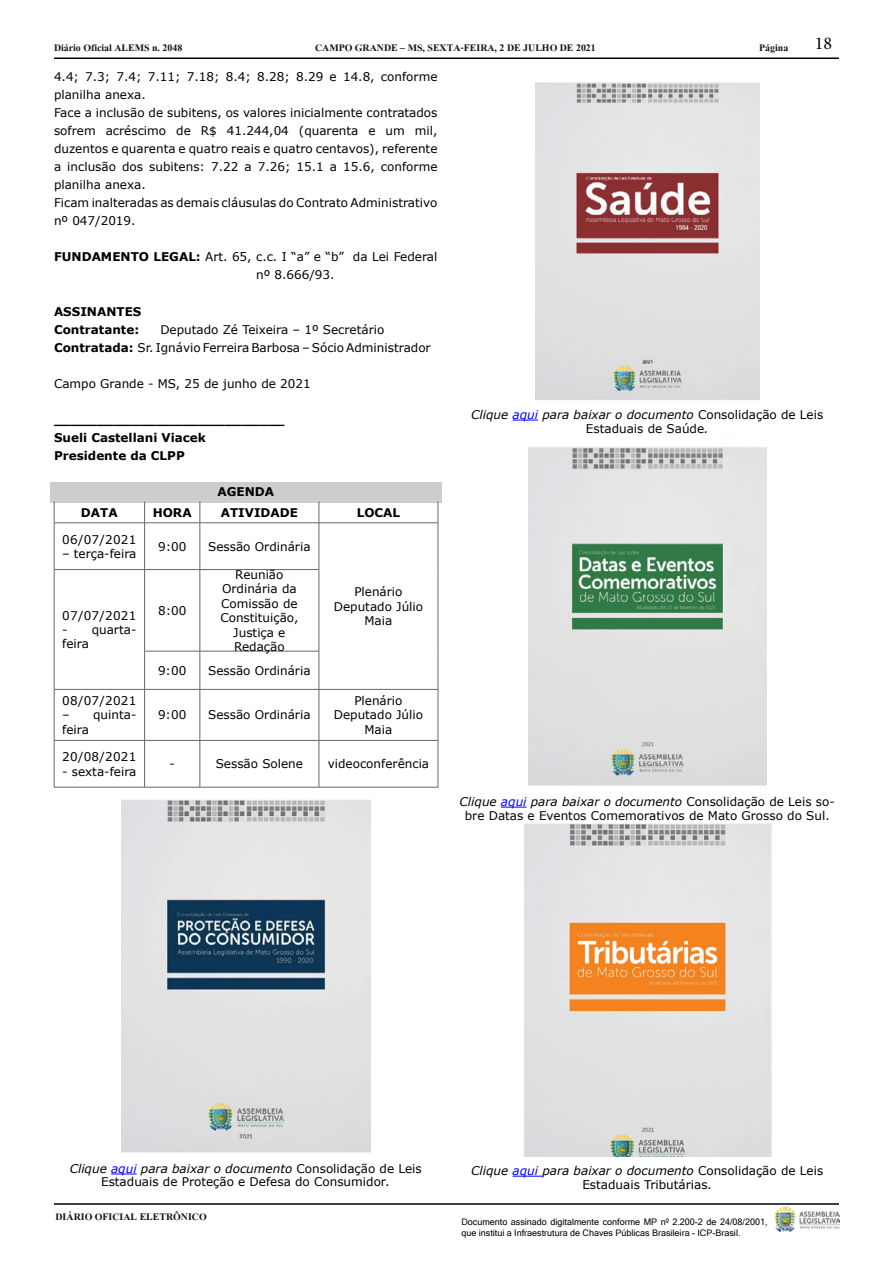
<style>
.page{position:relative;width:893px;height:1263px;background:#fff}
.page>*{position:absolute;margin:0;border:0;box-sizing:border-box;transform-origin:0 0}
.t1{font:18px "Minion Pro";color:#000}
.t2{font:700 15px "Angsana New";color:#161413}
.t3{font:12px/14.4px "Verdana";color:#000;text-align:center}
.t4{font:700 12px/18px "Verdana";color:#000}
.t5{font:9px/10.8px "Microsoft Sans Serif";color:#000}
.s1{font-weight:700}
.s2{font-style:italic}
.s3{font-style:italic;color:#00f}
</style>
<div class="page">
<hr style="left:54px;top:58px;width:785px;height:1px;background:#000">
<hr style="left:54px;top:1203px;width:785px;height:2px;background:#000">
<img style="left:774px;top:1206px;width:66px;height:25px">
<div style="left:50px;top:482px;width:392px;height:20px;background:#cdcdcd"></div>
<svg style="left:111px;top:1173px;width:26px;height:1px"></svg>
<svg style="left:54px;top:501px;width:1px;height:21px"></svg>
<svg style="left:144px;top:501px;width:1px;height:21px"></svg>
<svg style="left:200px;top:501px;width:1px;height:21px"></svg>
<svg style="left:319px;top:501px;width:1px;height:21px"></svg>
<svg style="left:438px;top:501px;width:1px;height:22px"></svg>
<hr style="left:54px;top:523px;width:1px;height:46px;background:#666">
<hr style="left:144px;top:523px;width:1px;height:46px;background:#666">
<hr style="left:200px;top:523px;width:1px;height:46px;background:#666">
<hr style="left:319px;top:523px;width:1px;height:46px;background:#666">
<hr style="left:438px;top:523px;width:1px;height:46px;background:#666">
<hr style="left:438px;top:569px;width:1px;height:82px;background:#666">
<hr style="left:438px;top:651px;width:1px;height:38px;background:#666">
<hr style="left:54px;top:569px;width:91px;height:1px;background:#666">
<hr style="left:54px;top:570px;width:1px;height:81px;background:#666">
<hr style="left:54px;top:651px;width:1px;height:38px;background:#666">
<hr style="left:145px;top:569px;width:55px;height:1px;background:#666">
<hr style="left:144px;top:570px;width:1px;height:81px;background:#666">
<hr style="left:200px;top:569px;width:119px;height:1px;background:#666">
<hr style="left:200px;top:570px;width:1px;height:81px;background:#666">
<hr style="left:319px;top:570px;width:1px;height:81px;background:#666">
<hr style="left:144px;top:651px;width:56px;height:1px;background:#666">
<hr style="left:144px;top:651px;width:1px;height:38px;background:#666">
<hr style="left:200px;top:651px;width:119px;height:1px;background:#666">
<hr style="left:200px;top:651px;width:1px;height:38px;background:#666">
<hr style="left:319px;top:651px;width:1px;height:38px;background:#666">
<hr style="left:54px;top:522px;width:91px;height:1px;background:#666">
<hr style="left:145px;top:522px;width:55px;height:1px;background:#666">
<hr style="left:200px;top:522px;width:119px;height:1px;background:#666">
<hr style="left:319px;top:522px;width:119px;height:1px;background:#666">
<hr style="left:54px;top:689px;width:91px;height:1px;background:#666">
<hr style="left:54px;top:689px;width:1px;height:51px;background:#666">
<hr style="left:145px;top:689px;width:55px;height:1px;background:#666">
<hr style="left:144px;top:689px;width:1px;height:51px;background:#666">
<hr style="left:200px;top:689px;width:119px;height:1px;background:#666">
<hr style="left:200px;top:689px;width:1px;height:51px;background:#666">
<hr style="left:319px;top:689px;width:119px;height:1px;background:#666">
<hr style="left:319px;top:689px;width:1px;height:51px;background:#666">
<hr style="left:438px;top:689px;width:1px;height:51px;background:#666">
<hr style="left:54px;top:740px;width:91px;height:1px;background:#666">
<hr style="left:54px;top:741px;width:1px;height:46px;background:#666">
<hr style="left:145px;top:740px;width:55px;height:1px;background:#666">
<hr style="left:144px;top:741px;width:1px;height:46px;background:#666">
<hr style="left:200px;top:740px;width:119px;height:1px;background:#666">
<hr style="left:200px;top:741px;width:1px;height:46px;background:#666">
<hr style="left:319px;top:740px;width:119px;height:1px;background:#666">
<hr style="left:319px;top:741px;width:1px;height:46px;background:#666">
<hr style="left:438px;top:741px;width:1px;height:46px;background:#666">
<hr style="left:54px;top:787px;width:91px;height:1px;background:#666">
<hr style="left:145px;top:787px;width:55px;height:1px;background:#666">
<hr style="left:200px;top:787px;width:119px;height:1px;background:#666">
<hr style="left:319px;top:787px;width:119px;height:1px;background:#666">
<svg style="left:513px;top:420px;width:25px;height:1px"></svg>
<svg style="left:501px;top:807px;width:26px;height:1px"></svg>
<svg style="left:513px;top:1176px;width:29px;height:1px"></svg>
<img style="left:121px;top:799px;width:249px;height:354px">
<img style="left:535px;top:82px;width:224px;height:318px">
<img style="left:528px;top:447px;width:238px;height:339px">
<img style="left:524px;top:823px;width:247px;height:334px">
<p class="t2" style="left:54px;top:36px;width:130px">Diário Oficial ALEMS n. 2048</p>
<p class="t2" style="left:315px;top:36px;width:282px">CAMPO GRANDE – MS, SEXTA-FEIRA, 2 DE JULHO DE 2021</p>
<p class="t2" style="left:759px;top:36px;width:31px">Página</p>
<h1 class="t1" style="left:815px;top:31px;width:19px">18</h1>
<p class="t3" style="left:54px;top:68px;width:385px;line-height:18px;text-align:left">4.4; 7.3; 7.4; 7.11; 7.18; 8.4; 8.28; 8.29 e 14.8, conforme planilha anexa.<br>Face a inclusão de subitens, os valores inicialmente contratados sofrem acréscimo de R$ 41.244,04 (quarenta e um mil, duzentos e quarenta e quatro reais e quatro centavos), referente a inclusão dos subitens: 7.22 a 7.26; 15.1 a 15.6, conforme planilha anexa.<br>Ficam inalteradas as demais cláusulas do Contrato Administrativo nº 047/2019.</p>
<p class="t3" style="left:256px;top:248px;width:183px;line-height:18px;text-align:left;text-indent:-202px"><span class="s1">FUNDAMENTO LEGAL:</span> Art. 65, c.c. I “a” e “b” da Lei Federal nº 8.666/93.</p>
<p class="t4" style="left:54px;top:302px;width:89px">ASSINANTES<br>Contratante:</p>
<p class="t3" style="left:54px;top:320px;width:378px;line-height:18px;text-align:left;text-indent:106px">Deputado Zé Teixeira – 1º Secretário<br><span class="s1">Contratada:</span> Sr. Ignávio Ferreira Barbosa – Sócio Administrador</p>
<p class="t3" style="left:54px;top:376px;width:258px">Campo Grande - MS, 25 de junho de 2021</p>
<p class="t4" style="left:54px;top:410px;width:232px">___________________________<br>Sueli Castellani Viacek<br>Presidente da CLPP</p>
<p class="t4" style="left:217px;top:482px;width:58px">AGENDA</p>
<p class="t4" style="left:81px;top:503px;width:38px">DATA</p>
<p class="t4" style="left:153px;top:503px;width:40px">HORA</p>
<p class="t4" style="left:221px;top:503px;width:79px">ATIVIDADE</p>
<p class="t4" style="left:357px;top:503px;width:45px">LOCAL</p>
<p class="t3" style="left:62px;top:532px;width:76px">06/07/2021</p>
<p class="t3" style="left:62px;top:546px;width:76px">– terça-feira</p>
<p class="t3" style="left:158px;top:539px;width:30px">9:00</p>
<p class="t3" style="left:208px;top:539px;width:104px">Sessão Ordinária</p>
<p class="t3" style="left:62px;top:608px;width:76px">07/07/2021</p>
<p class="t3" style="left:62px;top:622px;width:76px;text-align:left">- quarta&shy;feira</p>
<p class="t3" style="left:158px;top:603px;width:30px">8:00</p>
<p class="t3" style="left:220px;top:567px;width:80px">Reunião<br>Ordinária da<br>Comissão de<br>Constituição,<br>Justiça e<br>Redação</p>
<p class="t3" style="left:158px;top:663px;width:30px">9:00</p>
<p class="t3" style="left:208px;top:663px;width:104px">Sessão Ordinária</p>
<p class="t3" style="left:62px;top:693px;width:76px">08/07/2021</p>
<p class="t3" style="left:62px;top:708px;width:76px;text-align:left">– quinta&shy;feira</p>
<p class="t3" style="left:158px;top:708px;width:30px">9:00</p>
<p class="t3" style="left:208px;top:708px;width:104px">Sessão Ordinária</p>
<p class="t3" style="left:334px;top:585px;width:91px">Plenário<br>Deputado Júlio<br>Maia</p>
<p class="t3" style="left:334px;top:693px;width:91px">Plenário<br>Deputado Júlio<br>Maia</p>
<p class="t3" style="left:62px;top:749px;width:76px">20/08/2021</p>
<p class="t3" style="left:62px;top:764px;width:76px">- sexta-feira</p>
<p class="t3" style="left:169px;top:757px;width:7px">-</p>
<p class="t3" style="left:216px;top:757px;width:89px">Sessão Solene</p>
<p class="t3" style="left:328px;top:757px;width:103px">videoconferência</p>
<p class="t3" style="left:471px;top:408px;width:354px;line-height:13.5px"><span class="s2">Clique</span> <span class="s3">aqui</span> <span class="s2">para baixar o documento</span> Consolidação de Leis<br>Estaduais de Saúde<span class="s2">.</span></p>
<p class="t3" style="left:460px;top:795px;width:377px;line-height:13.5px"><span class="s2">Clique</span> <span class="s3">aqui</span> <span class="s2">para baixar o documento</span> Consolidação de Leis so&shy;bre Datas e Eventos Comemorativos de Mato Grosso do Sul.</p>
<p class="t3" style="left:70px;top:1162px;width:354px;line-height:13.5px"><span class="s2">Clique</span> <span class="s3">aqui</span> <span class="s2">para baixar o documento</span> Consolidação de Leis<br>Estaduais de Proteção e Defesa do Consumidor<span class="s2">.</span></p>
<p class="t2" style="left:56px;top:1205px;width:153px">DIÁRIO OFICIAL ELETRÔNICO</p>
<p class="t3" style="left:471px;top:1164px;width:354px;line-height:13.5px"><span class="s2">Clique</span> <span class="s3">aqui</span> <span class="s2">para baixar o documento</span> Consolidação de Leis<br>Estaduais Tributárias<span class="s2">.</span></p>
<p class="t5" style="left:461px;top:1216px;width:308px">Documento assinado digitalmente conforme MP nº 2.200-2 de 24/08/2001, que institui a Infraestrutura de Chaves Públicas Brasileira - ICP-Brasil.</p>
</div>
